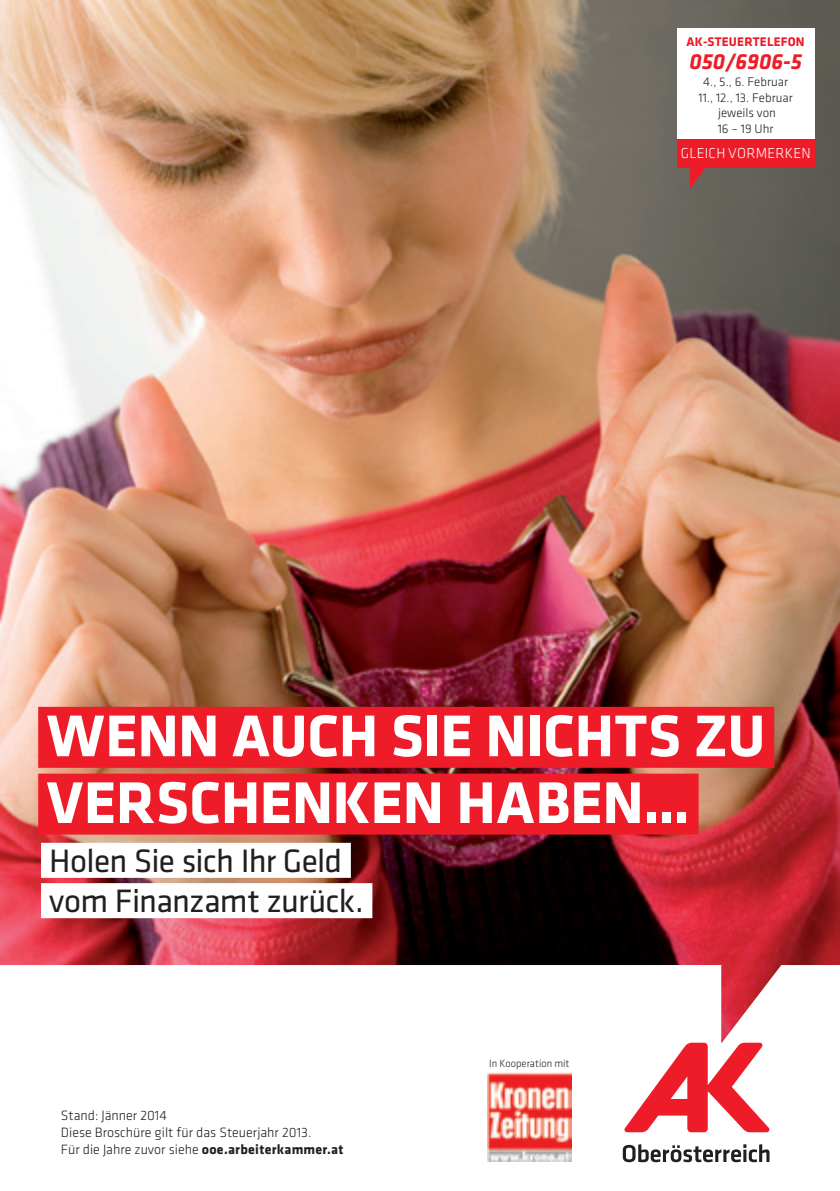
<style>
.page{position:relative;width:840px;height:1191px;background:#fff}
.page>*{position:absolute;margin:0;border:0;box-sizing:border-box;transform-origin:0 0}
.t1{font:700 61px/66.8px "Klavika";letter-spacing:-.005em;color:#fff}
.t2{font:33.6px/40.4px "Klavika Regular TF";letter-spacing:-.02em;color:#231f20}
.t3{font:italic 700 22.6px "Klavika";color:#ee1c28}
.t4{font:300 15px "Klavika";letter-spacing:.015em;color:#fff}
.t5{font:300 14px/17px "Klavika";color:#231f20}
.t6{font:300 13px/15.6px "Klavika";color:#231f20;text-align:center}
.t7{font:700 13px "Klavika";letter-spacing:.015em;color:#ee1c28}
.t8{font:300 11px "Klavika";color:#231f20}
.s1{font-weight:700}
</style>
<div class="page">
<img style="left:0;top:0;width:839px;height:1042px">
<div style="left:676px;top:135px;width:138px;height:33px;background:#ee1c28"></div>
<div style="left:676px;top:29px;width:138px;height:110px;background:#fff"></div>
<svg style="left:689px;top:168px;width:18px;height:21px"></svg>
<svg style="left:624px;top:1042px;width:145px;height:90px"></svg>
<svg style="left:622px;top:1144px;width:147px;height:18px"></svg>
<div style="left:38px;top:707px;width:735px;height:61px;background:#ee1c28"></div>
<div style="left:38px;top:773px;width:660px;height:61px;background:#ee1c28"></div>
<div style="left:41px;top:843px;width:309px;height:35px;background:#fff"></div>
<div style="left:41px;top:883px;width:331px;height:35px;background:#fff"></div>
<img style="left:487px;top:1072px;width:84px;height:90px">
<p class="t7" style="left:686px;top:35px;width:119px">AK-STEUERTELEFON</p>
<h3 class="t3" style="left:689px;top:49px;width:114px">050/6906-5</h3>
<p class="t6" style="left:698px;top:74px;width:96px">4., 5., 6. Februar<br>11., 12., 13. Februar jeweils von<br>16 – 19 Uhr</p>
<p class="t4" style="left:680px;top:145px;width:131px">GLEICH VORMERKEN</p>
<h1 class="t1" style="left:47px;top:702px;width:719px">WENN AUCH SIE NICHTS ZU<br>VERSCHENKEN HABEN...</h1>
<h2 class="t2" style="left:49px;top:841px;width:316px">Holen Sie sich Ihr Geld vom Finanzamt zurück.</h2>
<p class="t5" style="left:61px;top:1107px;width:284px">Stand: Jänner 2014<br>Diese Broschüre gilt für das Steuerjahr 2013.<br>Für die Jahre zuvor siehe <span class="s1">ooe.arbeiterkammer.at</span></p>
<p class="t8" style="left:489px;top:1057px;width:82px">In Kooperation mit</p>
</div>
